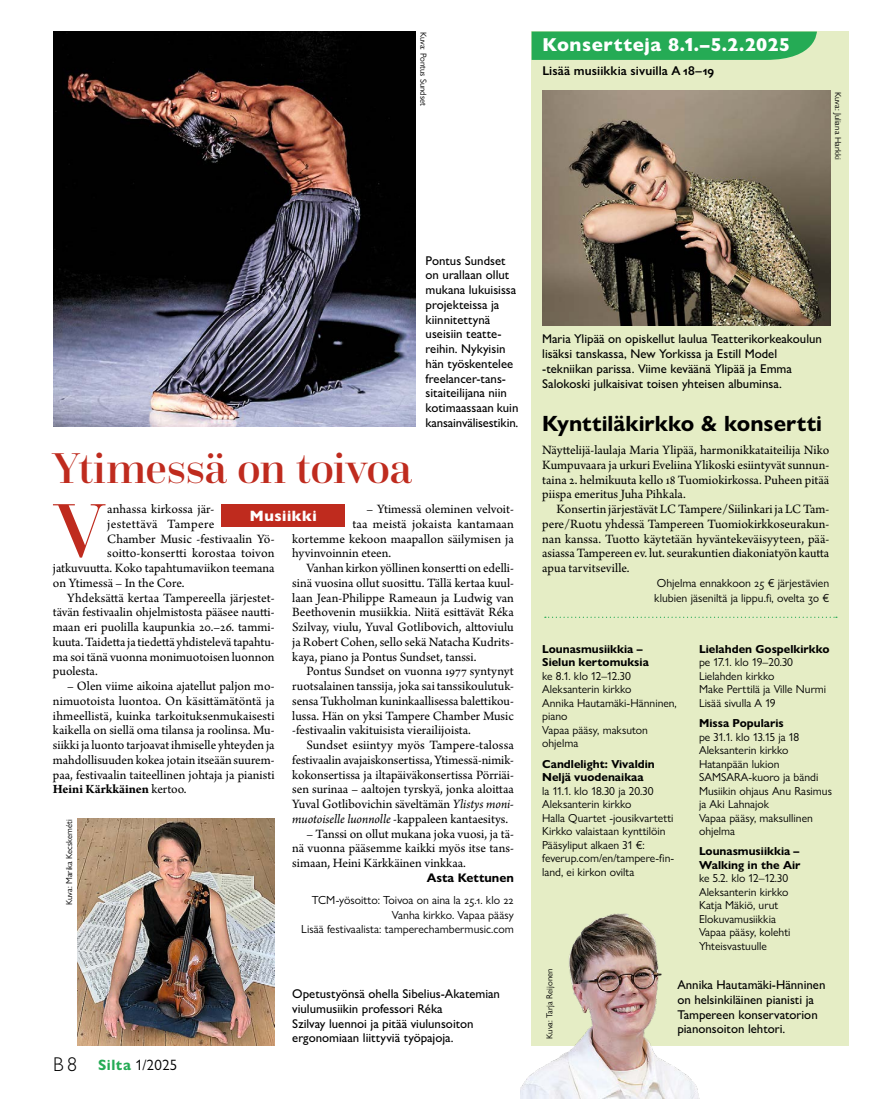
<style>
.page{position:relative;width:886px;height:1099px;background:#fff}
.page>*{position:absolute;margin:0;border:0;box-sizing:border-box;transform-origin:0 0}
.t1{font:500 80.38px "Questa Grande";color:#bf2b1e}
.t2{font:500 45px "Questa Grande";letter-spacing:-.01em;color:#bf2b1e}
.t3{font:700 22.12px "Gill Sans Nova";color:#000}
.t4{font:800 18.75px "Gill Sans Nova";letter-spacing:.03em;color:#fff}
.t5{font:15px "Gill Sans Nova";color:#000}
.t6{font:800 15px "Gill Sans Nova";letter-spacing:.035em;color:#fff}
.t7{font:13.38px/14.8px "Arno Pro";color:#000;text-align:justify}
.t8{font:13.38px "Arno Pro";letter-spacing:.025em;color:#000}
.t9{font:500 12.75px/14.8px "Gill Sans Nova";color:#000}
.t10{font:600 12.75px "Gill Sans Nova";letter-spacing:.01em;color:#000}
.t11{font:700 12.5px "Gill Sans Nova";color:#000}
.t12{font:11.75px/14.8px "Gill Sans Nova";color:#000;text-align:right}
.t13{font:11.62px/13.5px "Gill Sans Nova";color:#000}
.t14{font:700 11.62px/13.5px "Gill Sans Nova";color:#000}
.t15{font:8.75px "Gill Sans Nova";color:#000}
.s1{font-style:italic}
.s2{font-weight:700}
.s3{font-weight:300;font-size:20px}
.s4{font-weight:700;color:#25ab55}
</style>
<div class="page">
<div style="left:531px;top:32px;width:318px;height:1013px;background:#e5edc5"></div>
<svg style="left:531px;top:32px;width:286px;height:28px"></svg>
<div style="left:221px;top:504px;width:124px;height:23px;background:#bf2b1e"></div>
<img style="left:53px;top:32px;width:362px;height:395px">
<img style="left:78px;top:818px;width:196px;height:227px">
<img style="left:542px;top:91px;width:288px;height:235px">
<img style="left:521px;top:913px;width:217px;height:185px">
<svg style="left:545px;top:616px;width:292px;height:2px"></svg>
<p class="t15" style="left:429px;top:32px;width:76px;rotate:90deg">Kuva: Pontus Sundset</p>
<h3 class="t4" style="left:542px;top:33px;width:249px">Konsertteja 8.1.–5.2.2025</h3>
<p class="t10" style="left:542px;top:63px;width:173px">Lisää musiikkia sivuilla A 18–19</p>
<p class="t15" style="left:843px;top:92px;width:70px;rotate:90deg">Kuva: Juliana Harkki</p>
<p class="t9" style="left:426px;top:253px;width:94px">Pontus Sundset on urallaan ollut mukana lukuisissa projekteissa ja kiinnitettynä useisiin teatte&shy;reihin. Nykyisin hän työskentelee freelancer-tans&shy;sitaiteilijana niin kotimaassaan kuin</p>
<h3 class="t3" style="left:426px;top:410px;width:398px"><sup>kansainvälisestikin.</sup> Kynttiläkirkko &amp; konsertti</h3>
<p class="t7" style="left:542px;top:443px;width:289px">Näyttelijä-laulaja Maria Ylipää, harmonikkataiteilija Niko Kumpuvaara ja urkuri Eveliina Ylikoski esiintyvät sunnun&shy;taina 2. helmikuuta kello 18 Tuomiokirkossa. Puheen pitää piispa emeritus Juha Pihkala.</p>
<p class="t7" style="left:542px;top:502px;width:289px;text-indent:14px">Konsertin järjestävät LC Tampere/Siilinkari ja LC Tam&shy;pere/Ruotu yhdessä Tampereen Tuomiokirkkoseurakun&shy;nan kanssa. Tuotto käytetään hyväntekeväisyyteen, pää&shy;asiassa Tampereen ev. lut. seurakuntien diakoniatyön kautta apua tarvitseville.</p>
<p class="t12" style="left:654px;top:575px;width:177px;text-align:left">Ohjelma ennakkoon 25 € järjestävien klubien jäseniltä ja lippu.fi, ovelta 30 €</p>
<p class="t9" style="left:542px;top:331px;width:281px">Maria Ylipää on opiskellut laulua Teatterikorkeakoulun lisäksi tanskassa, New Yorkissa ja Estill Model -tekniikan parissa. Viime keväänä Ylipää ja Emma Salokoski julkaisivat toisen yhteisen albuminsa.</p>
<h2 class="t2" style="left:53px;top:441px;width:361px">Ytimessä on toivoa</h2>
<h1 class="t1" style="left:55px;top:482px;width:51px">V</h1>
<p class="t7" style="left:107px;top:502px;width:109px">anhassa kirkossa jär-</p>
<p class="t7" style="left:366px;top:502px;width:149px">– Ytimessä oleminen velvoit-</p>
<p class="t7" style="left:352px;top:517px;width:163px">taa meistä jokaista kantamaan</p>
<p class="t7" style="left:292px;top:532px;width:223px">kortemme kekoon maapallon säilymisen ja</p>
<p class="t7" style="left:292px;top:546px;width:100px">hyvinvoinnin eteen.</p>
<p class="t7" style="left:306px;top:561px;width:209px">Vanhan kirkon yöllinen konsertti on edelli-</p>
<p class="t7" style="left:292px;top:576px;width:223px">sinä vuosina ollut suosittu. Tällä kertaa kuul-</p>
<p class="t7" style="left:292px;top:591px;width:223px">laan Jean-Philippe Rameaun ja Ludwig van</p>
<p class="t7" style="left:292px;top:605px;width:223px">Beethovenin musiikkia. Niitä esittävät Réka</p>
<p class="t7" style="left:292px;top:620px;width:223px">Szilvay, viulu, Yuval Gotlibovich, alttoviulu</p>
<p class="t7" style="left:292px;top:635px;width:223px">ja Robert Cohen, sello sekä Natacha Kudrits-</p>
<p class="t7" style="left:292px;top:650px;width:186px">kaya, piano ja Pontus Sundset, tanssi.</p>
<p class="t7" style="left:306px;top:664px;width:209px">Pontus Sundset on vuonna 1977 syntynyt</p>
<p class="t7" style="left:292px;top:679px;width:223px">ruotsalainen tanssija, joka sai tanssikoulutuk-</p>
<p class="t7" style="left:292px;top:694px;width:223px">sensa Tukholman kuninkaallisessa balettikou-</p>
<p class="t7" style="left:292px;top:709px;width:223px">lussa. Hän on yksi Tampere Chamber Music</p>
<p class="t7" style="left:292px;top:723px;width:180px">-festivaalin vakituisista vierailijoista.</p>
<p class="t7" style="left:306px;top:738px;width:209px">Sundset esiintyy myös Tampere-talossa</p>
<p class="t7" style="left:292px;top:753px;width:223px">festivaalin avajaiskonsertissa, Ytimessä-nimik-</p>
<p class="t7" style="left:292px;top:768px;width:223px">kokonsertissa ja iltapäiväkonsertissa Pörriäi-</p>
<p class="t7" style="left:292px;top:782px;width:223px">sen surinaa – aaltojen tyrskyä, jonka aloittaa</p>
<p class="t7" style="left:292px;top:797px;width:223px">Yuval Gotlibovichin säveltämän <span class="s1">Ylistys moni-</span></p>
<p class="t7" style="left:292px;top:812px;width:217px"><span class="s1">muotoiselle luonnolle</span> -kappaleen kantaesitys.</p>
<p class="t7" style="left:292px;top:827px;width:223px;text-indent:14px">– Tanssi on ollut mukana joka vuosi, ja tä&shy;nä vuonna pääsemme kaikki myös itse tans&shy;simaan, Heini Kärkkäinen vinkkaa.</p>
<p class="t11" style="left:427px;top:869px;width:89px">Asta Kettunen</p>
<p class="t12" style="left:301px;top:892px;width:214px">TCM-yösoitto: Toivoa on aina la 25.1. klo 22<br>Vanha kirkko. Vapaa pääsy<br>Lisää festivaalista: tamperechambermusic.com</p>
<p class="t6" style="left:250px;top:507px;width:68px">Musiikki</p>
<p class="t8" style="left:107px;top:516px;width:109px">jestettävä Tampere</p>
<p class="t7" style="left:107px;top:532px;width:168px">Chamber Music -festivaalin Yö-</p>
<p class="t7" style="left:107px;top:546px;width:169px">soit-to-konsertti korostaa toivon</p>
<p class="t7" style="left:53px;top:561px;width:223px">jatkuvuutta. Koko tapahtumaviikon teemana</p>
<p class="t7" style="left:53px;top:576px;width:133px">on Ytimessä – In the Core.</p>
<p class="t7" style="left:67px;top:591px;width:209px">Yhdeksättä kertaa Tampereella järjestet-</p>
<p class="t7" style="left:53px;top:605px;width:223px">tävän festivaalin ohjelmistosta pääsee nautti-</p>
<p class="t7" style="left:53px;top:620px;width:223px">maan eri puolilla kaupunkia 20.–26. tammi-</p>
<p class="t7" style="left:53px;top:635px;width:223px">kuuta. Taidetta ja tiedettä yhdistelevä tapahtu-</p>
<p class="t7" style="left:53px;top:650px;width:223px">ma soi tänä vuonna monimuotoisen luonnon</p>
<p class="t7" style="left:53px;top:664px;width:46px">puolesta.</p>
<p class="t7" style="left:53px;top:679px;width:223px;text-indent:14px">– Olen viime aikoina ajatellut paljon mo&shy;nimuotoista luontoa. On käsittämätöntä ja ihmeellistä, kuinka tarkoituksenmukaisesti kaikella on siellä oma tilansa ja roolinsa. Mu&shy;siikki ja luonto tarjoavat ihmiselle yhteyden ja mahdollisuuden kokea jotain itseään suurem&shy;paa, festivaalin taiteellinen johtaja ja pianisti <span class="s2">Heini Kärkkäinen</span> kertoo.</p>
<p class="t14" style="left:699px;top:642px;width:132px">Lielahden Gospelkirkko</p>
<p class="t13" style="left:699px;top:655px;width:129px">pe 17.1. klo 19–20.30<br>Lielahden kirkko<br>Make Perttilä ja Ville Nurmi<br>Lisää sivulla A 19</p>
<p class="t14" style="left:699px;top:716px;width:86px">Missa Popularis</p>
<p class="t13" style="left:699px;top:729px;width:134px">pe 31.1. klo 13.15 ja 18<br>Aleksanterin kirkko<br>Hatanpään lukion<br>SAMSARA-kuoro ja bändi<br>Musiikin ohjaus Anu Rasimus ja Aki Lahnajok<br>Vapaa pääsy, maksullinen ohjelma</p>
<p class="t14" style="left:699px;top:844px;width:103px">Lounasmusiikkia –<br>Walking in the Air</p>
<p class="t13" style="left:699px;top:871px;width:93px">ke 5.2. klo 12–12.30<br>Aleksanterin kirkko<br>Katja Mäkiö, urut<br>Elokuvamusiikkia<br>Vapaa pääsy, kolehti<br>Yhteisvastuulle</p>
<p class="t14" style="left:542px;top:642px;width:108px">Lounasmusiikkia –<br>Sielun kertomuksia</p>
<p class="t13" style="left:542px;top:669px;width:136px">ke 8.1. klo 12–12.30<br>Aleksanterin kirkko<br>Annika Hautamäki-Hänninen, piano<br>Vapaa pääsy, maksuton ohjelma</p>
<p class="t14" style="left:542px;top:756px;width:114px">Candlelight: Vivaldin<br>Neljä vuodenaikaa</p>
<p class="t13" style="left:542px;top:783px;width:133px">la 11.1. klo 18.30 ja 20.30<br>Aleksanterin kirkko<br>Halla Quartet -jousikvartetti<br>Kirkko valaistaan kynttilöin<br>Pääsyliput alkaen 31 €: feverup.com/en/tampere-fin&shy;land, ei kirkon ovilta</p>
<p class="t15" style="left:64px;top:905px;width:87px;rotate:-90deg">Kuva: Marika Kecskeméti</p>
<p class="t5" style="left:53px;top:1056px;width:125px"><span class="s3">B 8</span> <span class="s4">Silta</span> 1/2025</p>
<p class="t9" style="left:292px;top:986px;width:209px">Opetustyönsä ohella Sibelius-Akatemian viulumusiikin professori Réka<br>Szilvay luennoi ja pitää viulunsoiton ergonomiaan liittyviä työpajoja.</p>
<p class="t15" style="left:544px;top:1038px;width:72px;rotate:-90deg">Kuva: Tarja Reijonen</p>
<p class="t9" style="left:677px;top:977px;width:150px">Annika Hautamäki-Hänninen on helsinkiläinen pianisti ja<br>Tampereen konservatorion pianonsoiton lehtori.</p>
</div>
